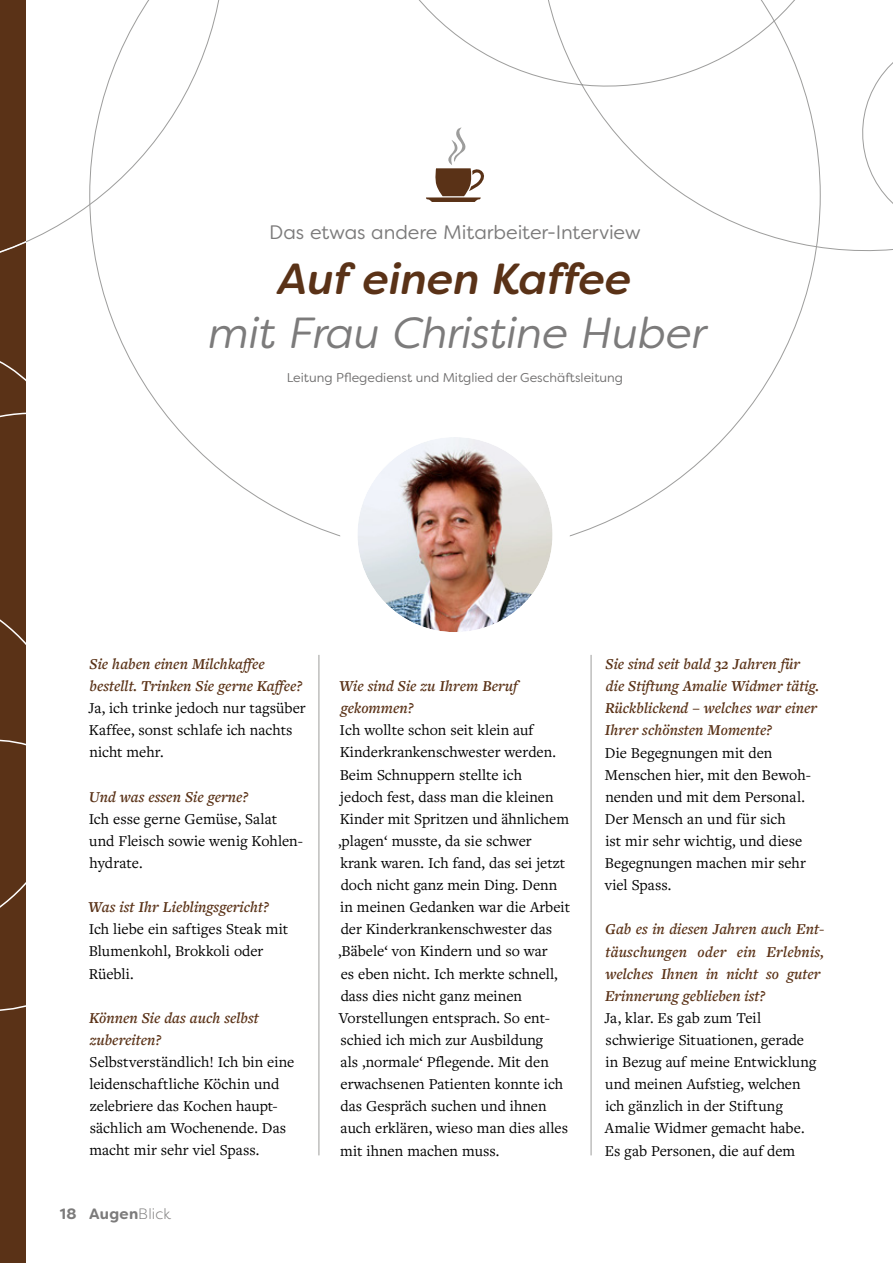
<style>
.page{position:relative;width:893px;height:1263px;background:#fff}
.page>*{position:absolute;margin:0;border:0;box-sizing:border-box;transform-origin:0 0}
.t1{font:italic 43.5px "Filson Soft";letter-spacing:-.01em;color:#7c7b7b}
.t2{font:italic 500 43.5px "Filson Soft";letter-spacing:-.005em;color:#5a3217}
.t3{font:19.5px "Filson Soft";letter-spacing:-.005em;color:#7c7b7b}
.t4{font:15.75px/22px "Freight Text Pro";color:#000}
.t5{font:italic 600 15.75px/22px "Freight Text Pro";color:#5a3217}
.t6{font:700 15px "Filson Soft";letter-spacing:.02em;color:#7c7b7b}
.t7{font:12.75px "Filson Soft";color:#706f6f}
.s1{font-weight:300}
</style>
<div class="page">
<div style="left:0;top:0;width:26px;height:531px;background:#5a3217"></div>
<svg style="left:0;top:361px;width:26px;height:57px"></svg>
<div style="left:0;top:424px;width:26px;height:839px;background:#5a3217"></div>
<svg style="left:0;top:619px;width:26px;height:392px"></svg>
<svg style="left:97px;top:0;width:724px;height:537px"></svg>
<svg style="left:26px;top:0;width:199px;height:271px"></svg>
<div style="left:349px;top:428px;width:212px;height:213px;background:#fff;border-radius:50%"></div>
<img style="left:357px;top:437px;width:196px;height:195px;border-radius:98px">
<div style="left:340px;top:420px;width:230px;height:229px;border:17px solid #fff;border-radius:50%"></div>
<svg style="left:0;top:241px;width:26px;height:12px"></svg>
<hr style="left:318px;top:655px;width:1px;height:500px;background:#9d9d9c">
<hr style="left:591px;top:655px;width:1px;height:500px;background:#9d9d9c">
<svg style="left:426px;top:127px;width:64px;height:75px"></svg>
<p class="t3" style="left:269px;top:220px;width:373px">Das etwas andere Mitarbeiter-Interview</p>
<h1 class="t2" style="left:278px;top:251px;width:355px">Auf einen Kaffee</h1>
<h1 class="t1" style="left:209px;top:306px;width:500px">mit Frau Christine Huber</h1>
<p class="t7" style="left:287px;top:370px;width:338px">Leitung Pflegedienst und Mitglied der Geschäftsleitung</p>
<p class="t5" style="left:90px;top:652px;width:214px">Sie haben einen Milchkaffee bestellt. Trinken Sie gerne Kaffee?</p>
<p class="t4" style="left:88px;top:696px;width:219px">Ja, ich trinke jedoch nur tagsüber<br>Kaffee, sonst schlafe ich nachts nicht mehr.</p>
<p class="t5" style="left:89px;top:785px;width:161px">Und was essen Sie gerne?</p>
<p class="t4" style="left:89px;top:807px;width:216px">Ich esse gerne Gemüse, Salat und Fleisch sowie wenig Kohlen&shy;hydrate.</p>
<p class="t5" style="left:88px;top:896px;width:182px">Was ist Ihr Lieblingsgericht?</p>
<p class="t4" style="left:89px;top:918px;width:201px">Ich liebe ein saftiges Steak mit<br>Blumenkohl, Brokkoli oder<br>Rüebli.</p>
<p class="t5" style="left:89px;top:1006px;width:171px">Können Sie das auch selbst zubereiten?</p>
<p class="t4" style="left:89px;top:1050px;width:206px">Selbstverständlich! Ich bin eine leidenschaftliche Köchin und zelebriere das Kochen haupt&shy;sächlich am Wochenende. Das macht mir sehr viel Spass.</p>
<p class="t6" style="left:60px;top:1204px;width:113px">18 Augen<span class="s1">Blick</span></p>
<p class="t5" style="left:339px;top:674px;width:180px">Wie sind Sie zu Ihrem Beruf gekommen?</p>
<p class="t4" style="left:338px;top:719px;width:234px">Ich wollte schon seit klein auf<br>Kinderkrankenschwester werden.<br>Beim Schnuppern stellte ich<br>jedoch fest, dass man die kleinen<br>Kinder mit Spritzen und ähnlichem ‚plagen‘ musste, da sie schwer krank waren. Ich fand, das sei jetzt doch nicht ganz mein Ding. Denn in meinen Gedanken war die Arbeit der Kinderkrankenschwester das ‚Bäbele‘ von Kindern und so war<br>es eben nicht. Ich merkte schnell, dass dies nicht ganz meinen<br>Vorstellungen entsprach. So ent&shy;schied ich mich zur Ausbildung<br>als ‚normale‘ Pflegende. Mit den erwachsenen Patienten konnte ich das Gespräch suchen und ihnen auch erklären, wieso man dies alles mit ihnen machen muss.</p>
<p class="t5" style="left:605px;top:652px;width:216px">Sie sind seit bald 32 Jahren für die Stiftung Amalie Widmer tätig.<br>Rückblickend – welches war einer<br>Ihrer schönsten Momente?</p>
<p class="t4" style="left:605px;top:741px;width:208px">Die Begegnungen mit den<br>Menschen hier, mit den Bewoh&shy;nenden und mit dem Personal.<br>Der Mensch an und für sich<br>ist mir sehr wichtig, und diese<br>Begegnungen machen mir sehr viel Spass.</p>
<p class="t5" style="left:605px;top:918px;width:221px">Gab es in diesen Jahren auch Ent&shy;täuschungen oder ein Erlebnis, welches Ihnen in nicht so guter<br>Erinnerung geblieben ist?</p>
<p class="t4" style="left:604px;top:1006px;width:213px">Ja, klar. Es gab zum Teil schwierige Situationen, gerade in Bezug auf meine Entwicklung und meinen Aufstieg, welchen ich gänzlich in der Stiftung<br>Amalie Widmer gemacht habe.<br>Es gab Personen, die auf dem</p>
</div>
